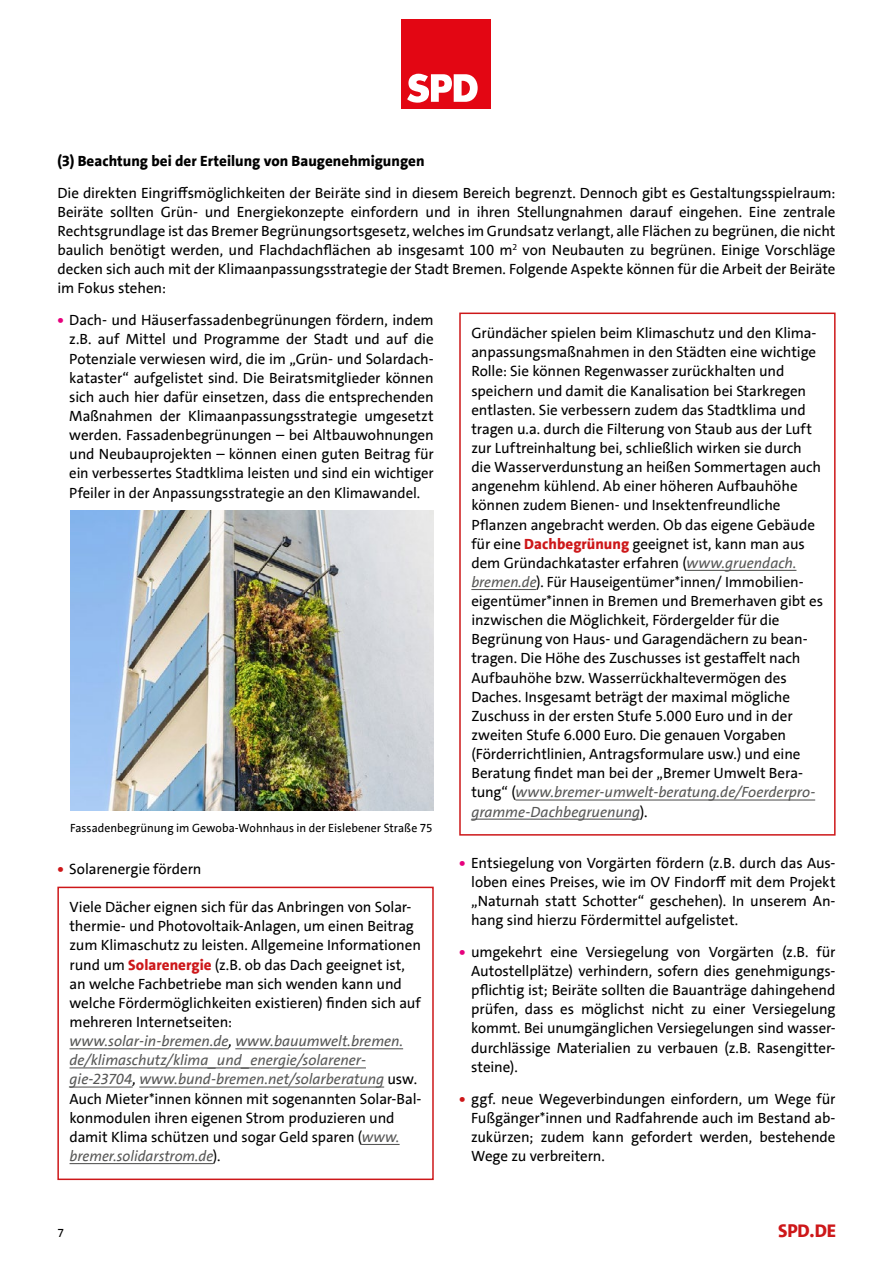
<style>
.page{position:relative;width:893px;height:1263px;background:#fff}
.page>*{position:absolute;margin:0;border:0;box-sizing:border-box;transform-origin:0 0}
.t1{font:800 18.6px "SPD The Sans";color:#cd1719}
.t2{font:15px/19.2px "SPD The Sans";letter-spacing:-.005em;color:#000;text-align:justify}
.t3{font:800 15px "SPD The Sans";color:#000}
.t4{font:12px "SPD The Sans";color:#000}
.s1{font-weight:800;color:#e6007d}
.s2{font-weight:800;color:#cd1719}
.s3{font-style:italic;color:#575756}
.s4{font-style:italic}
</style>
<div class="page">
<div style="left:402px;top:19px;width:89px;height:89px;background:#e30613"></div>
<svg style="left:407px;top:74px;width:71px;height:29px"></svg>
<img style="left:70px;top:510px;width:364px;height:300px">
<hr style="left:687px;top:570px;width:109px;height:1px;background:#575756">
<hr style="left:471px;top:589px;width:65px;height:1px;background:#575756">
<hr style="left:515px;top:799px;width:300px;height:1px;background:#575756">
<hr style="left:471px;top:819px;width:169px;height:1px;background:#575756">
<div style="left:459px;top:313px;width:377px;height:523px;border:2px solid #cd1719"></div>
<hr style="left:70px;top:1048px;width:159px;height:1px;background:#575756">
<hr style="left:235px;top:1048px;width:168px;height:1px;background:#575756">
<hr style="left:70px;top:1067px;width:296px;height:1px;background:#575756">
<hr style="left:70px;top:1086px;width:63px;height:1px;background:#575756">
<hr style="left:139px;top:1086px;width:245px;height:1px;background:#575756">
<hr style="left:362px;top:1144px;width:38px;height:1px;background:#575756">
<hr style="left:70px;top:1163px;width:143px;height:1px;background:#575756">
<div style="left:57px;top:887px;width:377px;height:293px;border:2px solid #cd1719"></div>
<p class="t3" style="left:57px;top:151px;width:369px">(3) Beachtung bei der Erteilung von Baugenehmigungen</p>
<p class="t2" style="left:57px;top:183px;width:780px">Die direkten Eingriffsmöglichkeiten der Beiräte sind in diesem Bereich begrenzt. Dennoch gibt es Gestaltungsspielraum:<br>Beiräte sollten Grün- und Energiekonzepte einfordern und in ihren Stellungnahmen darauf eingehen. Eine zentrale Rechtsgrundlage ist das Bremer Begrünungsortsgesetz, welches im Grundsatz verlangt, alle Flächen zu begrünen, die nicht baulich benötigt werden, und Flachdachflächen ab insgesamt 100 m<sup>2</sup> von Neubauten zu begrünen. Einige Vorschläge decken sich auch mit der Klimaanpassungsstrategie der Stadt Bremen. Folgende Aspekte können für die Arbeit der Beiräte im Fokus stehen:</p>
<p class="t2" style="left:69px;top:311px;width:366px;text-indent:-12px"><span class="s1">•</span> Dach- und Häuserfassadenbegrünungen fördern, indem z.B. auf Mittel und Programme der Stadt und auf die Potenziale verwiesen wird, die im „Grün- und Solardach&shy;kataster“ aufgelistet sind. Die Beiratsmitglieder können sich auch hier dafür einsetzen, dass die entsprechenden Maßnahmen der Klimaanpassungsstrategie umgesetzt werden. Fassadenbegrünungen – bei Altbauwohnungen und Neubauprojekten – können einen guten Beitrag für ein verbessertes Stadtklima leisten und sind ein wichtiger Pfeiler in der Anpassungsstrategie an den Klimawandel.</p>
<p class="t4" style="left:70px;top:820px;width:364px">Fassadenbegrünung im Gewoba-Wohnhaus in der Eislebener Straße 75</p>
<p class="t2" style="left:57px;top:859px;width:146px"><span class="s2">•</span> Solarenergie fördern</p>
<p class="t2" style="left:70px;top:897px;width:353px;text-align:left">Viele Dächer eignen sich für das Anbringen von Solar&shy;thermie- und Photovoltaik-Anlagen, um einen Beitrag zum Klimaschutz zu leisten. Allgemeine Informationen rund um <span class="s2">Solarenergie</span> (z.B. ob das Dach geeignet ist, an welche Fachbetriebe man sich wenden kann und welche Fördermöglichkeiten existieren) finden sich auf mehreren Internetseiten:<br><span class="s3">www.solar-in-bremen.de</span><span class="s4">,</span> <span class="s3">www.bauumwelt.bremen. de/klimaschutz/klima_und_energie/solarener&shy;gie-23704</span><span class="s4">,</span> <span class="s3">www.bund-bremen.net/solarberatung</span> usw.<br>Auch Mieter*innen können mit sogenannten Solar-Bal&shy;konmodulen ihren eigenen Strom produzieren und damit Klima schützen und sogar Geld sparen (<span class="s3">www. bremer.solidarstrom.de</span>).</p>
<p class="t2" style="left:471px;top:323px;width:353px;text-align:left">Gründächer spielen beim Klimaschutz und den Klima&shy;anpassungsmaßnahmen in den Städten eine wichtige Rolle: Sie können Regenwasser zurückhalten und speichern und damit die Kanalisation bei Starkregen entlasten. Sie verbessern zudem das Stadtklima und tragen u.a. durch die Filterung von Staub aus der Luft zur Luftreinhaltung bei, schließlich wirken sie durch die Wasserverdunstung an heißen Sommertagen auch angenehm kühlend. Ab einer höheren Aufbauhöhe können zudem Bienen- und Insektenfreundliche Pflanzen angebracht werden. Ob das eigene Gebäude für eine <span class="s2">Dachbegrünung</span> geeignet ist, kann man aus dem Gründachkataster erfahren (<span class="s3">www.gruendach. bremen.de</span>). Für Hauseigentümer*innen/ Immobilien&shy;eigentümer*innen in Bremen und Bremerhaven gibt es inzwischen die Möglichkeit, Fördergelder für die Begrünung von Haus- und Garagendächern zu bean&shy;tragen. Die Höhe des Zuschusses ist gestaffelt nach Aufbauhöhe bzw. Wasserrückhaltevermögen des Daches. Insgesamt beträgt der maximal mögliche Zuschuss in der ersten Stufe 5.000 Euro und in der zweiten Stufe 6.000 Euro. Die genauen Vorgaben (Förderrichtlinien, Antragsformulare usw.) und eine Beratung findet man bei der „Bremer Umwelt Bera&shy;tung“ (<span class="s3">www.bremer-umwelt-beratung.de/Foerderpro&shy;gramme-Dachbegruenung</span>).</p>
<p class="t2" style="left:471px;top:853px;width:366px;text-indent:-12px"><span class="s1">•</span> Entsiegelung von Vorgärten fördern (z.B. durch das Aus&shy;loben eines Preises, wie im OV Findorff mit dem Projekt „Naturnah statt Schotter“ geschehen). In unserem An&shy;hang sind hierzu Fördermittel aufgelistet.</p>
<p class="t2" style="left:471px;top:942px;width:366px;text-indent:-12px"><span class="s1">•</span> umgekehrt eine Versiegelung von Vorgärten (z.B. für Autostellplätze) verhindern, sofern dies genehmigungs&shy;pflichtig ist; Beiräte sollten die Bauanträge dahingehend prüfen, dass es möglichst nicht zu einer Versiegelung kommt. Bei unumgänglichen Versiegelungen sind wasser&shy;durchlässige Materialien zu verbauen (z.B. Rasengitter&shy;steine).</p>
<p class="t2" style="left:471px;top:1089px;width:366px;text-indent:-12px"><span class="s2">•</span> ggf. neue Wegeverbindungen einfordern, um Wege für Fußgänger*innen und Radfahrende auch im Bestand ab&shy;zukürzen; zudem kann gefordert werden, bestehende Wege zu verbreitern.</p>
<p class="t4" style="left:57px;top:1225px;width:8px">7</p>
<p class="t1" style="left:778px;top:1219px;width:60px">SPD.DE</p>
</div>
